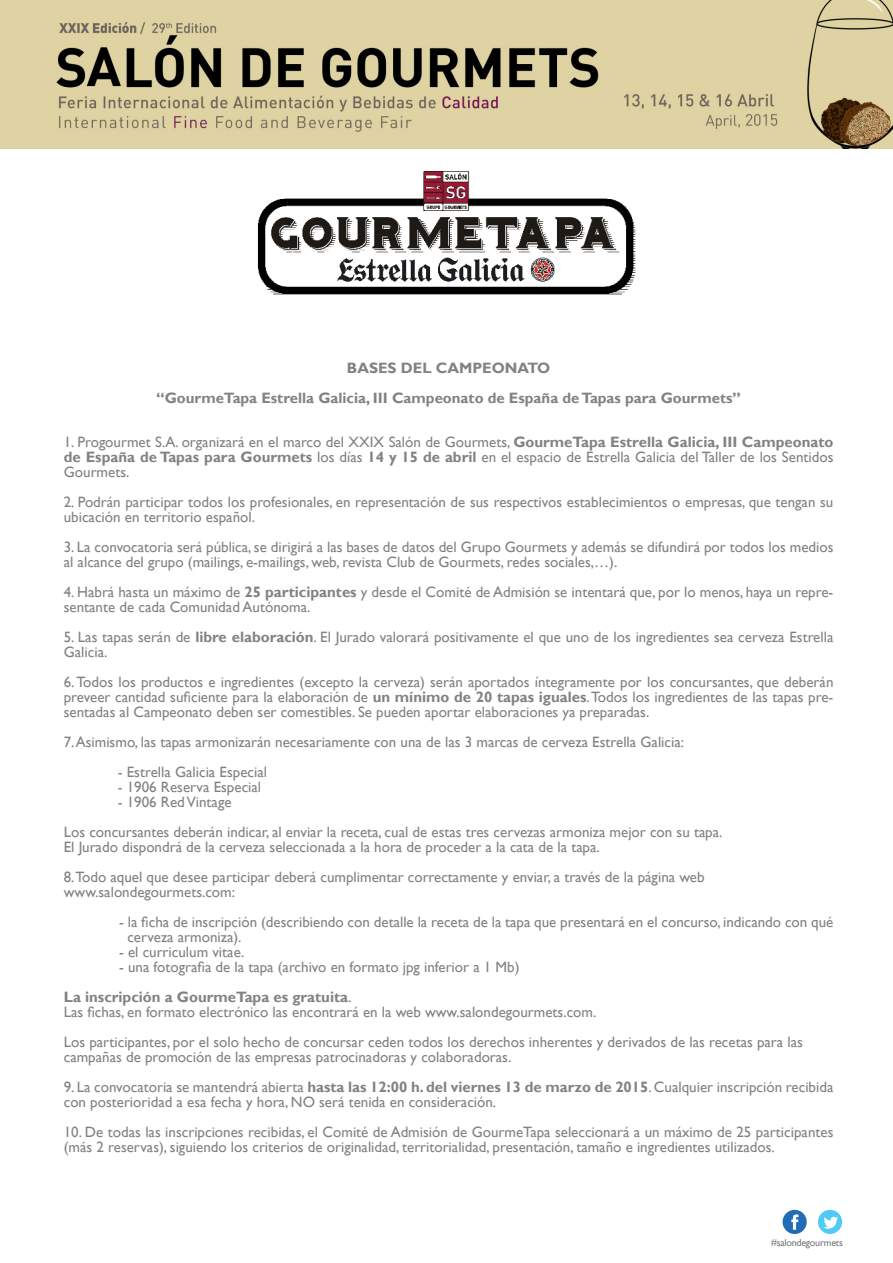
<style>
.page{position:relative;width:893px;height:1263px;background:#fff}
.page>*{position:absolute;margin:0;border:0;box-sizing:border-box;transform-origin:0 0}
.t1{font:15px/15px "Gill Sans";color:#808285}
.t2{font:700 15px "Gill Sans";color:#808285}
.t3{font:10.05px "Gill Sans";letter-spacing:-.025em;color:#76787b}
.s1{font-weight:700}
.s2{font-weight:400}
</style>
<div class="page">
<svg style="left:783px;top:1210px;width:24px;height:24px"></svg>
<svg style="left:818px;top:1210px;width:24px;height:24px"></svg>
<img style="left:257px;top:171px;width:379px;height:124px">
<img style="left:0;top:0;width:893px;height:149px">
<p class="t2" style="left:347px;top:358px;width:205px">BASES DEL CAMPEONATO</p>
<p class="t2" style="left:156px;top:388px;width:586px">“GourmeTapa Estrella Galicia, III Campeonato de España de Tapas para Gourmets”</p>
<p class="t1" style="left:64px;top:435px;width:771px;text-align:justify">1. Progourmet S.A. organizará en el marco del XXIX Salón de Gourmets, <span class="s1">GourmeTapa Estrella Galicia, III Campeonato de España de Tapas para Gourmets</span> los días <span class="s1">14 y 15 de abril</span> en el espacio de Estrella Galicia del Taller de los Sentidos Gourmets.</p>
<p class="t1" style="left:64px;top:495px;width:771px">2. Podrán participar todos los profesionales, en representación de sus respectivos establecimientos o empresas, que tengan su ubicación en territorio español.</p>
<p class="t1" style="left:64px;top:540px;width:771px">3. La convocatoria será pública, se dirigirá a las bases de datos del Grupo Gourmets y además se difundirá por todos los medios al alcance del grupo (mailings, e-mailings, web, revista Club de Gourmets, redes sociales,…).</p>
<p class="t1" style="left:64px;top:585px;width:771px">4. Habrá hasta un máximo de <span class="s1">25 participantes</span> y desde el Comité de Admisión se intentará que, por lo menos, haya un repre&shy;sentante de cada Comunidad Autónoma.</p>
<p class="t1" style="left:64px;top:630px;width:771px">5. Las tapas serán de <span class="s1">libre elaboración</span>. El Jurado valorará positivamente el que uno de los ingredientes sea cerveza Estrella<br>Galicia.</p>
<p class="t1" style="left:64px;top:675px;width:771px;text-align:justify">6. Todos los productos e ingredientes (excepto la cerveza) serán aportados íntegramente por los concursantes, que deberán preveer cantidad suficiente para la elaboración de <span class="s1">un mínimo de 20 tapas iguales</span>. Todos los ingredientes de las tapas pre&shy;sentadas al Campeonato deben ser comestibles. Se pueden aportar elaboraciones ya preparadas.</p>
<p class="t1" style="left:64px;top:735px;width:622px">7. Asimismo, las tapas armonizarán necesariamente con una de las 3 marcas de cerveza Estrella Galicia:</p>
<p class="t1" style="left:118px;top:765px;width:151px">- Estrella Galicia Especial</p>
<p class="t1" style="left:118px;top:780px;width:145px">- 1906 Reserva Especial</p>
<p class="t1" style="left:118px;top:795px;width:115px">- 1906 Red Vintage</p>
<p class="t1" style="left:64px;top:825px;width:660px">Los concursantes deberán indicar, al enviar la receta, cual de estas tres cervezas armoniza mejor con su tapa.</p>
<p class="t1" style="left:64px;top:840px;width:538px">El Jurado dispondrá de la cerveza seleccionada a la hora de proceder a la cata de la tapa.</p>
<p class="t1" style="left:64px;top:870px;width:642px">8.Todo aquel que desee participar deberá cumplimentar correctamente y enviar, a través de la página web</p>
<p class="t1" style="left:64px;top:885px;width:173px">www.salondegourmets.com:</p>
<p class="t1" style="left:119px;top:915px;width:716px">- la ficha de inscripción (describiendo con detalle la receta de la tapa que presentará en el concurso, indicando con qué</p>
<p class="t1" style="left:127px;top:930px;width:116px">cerveza armoniza).</p>
<p class="t1" style="left:119px;top:945px;width:127px">- el curriculum vitae.</p>
<p class="t1" style="left:119px;top:960px;width:402px">- una fotografia de la tapa (archivo en formato jpg inferior a 1 Mb)</p>
<p class="t2" style="left:64px;top:988px;width:289px">La inscripción a GourmeTapa es gratuita<span class="s2">.</span></p>
<p class="t1" style="left:64px;top:1005px;width:534px">Las fichas, en formato electrónico las encontrará en la web www.salondegourmets.com.</p>
<p class="t1" style="left:64px;top:1035px;width:741px">Los participantes, por el solo hecho de concursar ceden todos los derechos inherentes y derivados de las recetas para las</p>
<p class="t1" style="left:64px;top:1050px;width:449px">campañas de promoción de las empresas patrocinadoras y colaboradoras.</p>
<p class="t1" style="left:64px;top:1080px;width:771px">9. La convocatoria se mantendrá abierta <span class="s1">hasta las 12:00 h. del viernes 13 de marzo de 2015</span>. Cualquier inscripción recibida con posterioridad a esa fecha y hora, NO será tenida en consideración.</p>
<p class="t1" style="left:64px;top:1125px;width:771px">10. De todas las inscripciones recibidas, el Comité de Admisión de GourmeTapa seleccionará a un máximo de 25 participantes (más 2 reservas), siguiendo los criterios de originalidad, territorialidad, presentación, tamaño e ingredientes utilizados.</p>
<p class="t3" style="left:771px;top:1237px;width:73px">#salondegourmets</p>
</div>
